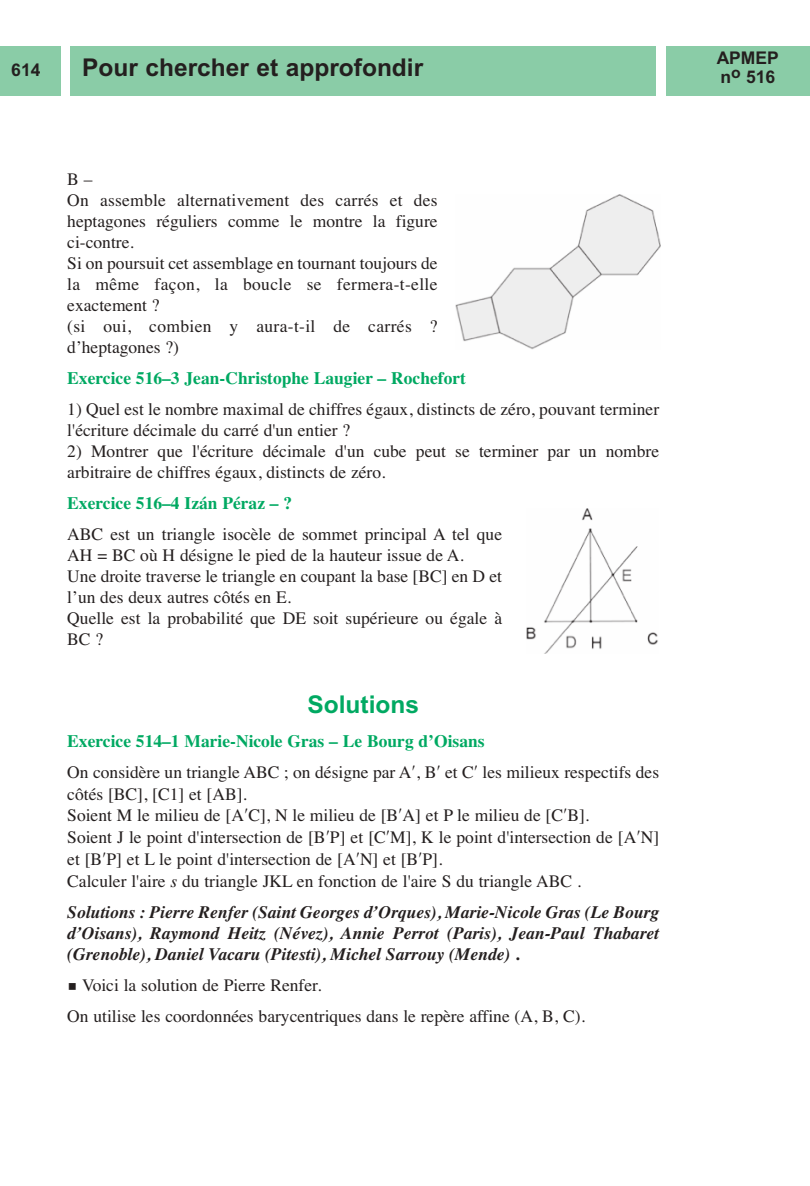
<style>
.page{position:relative;width:810px;height:1186px;background:#fff}
.page>*{position:absolute;margin:0;border:0;box-sizing:border-box;transform-origin:0 0}
.t1{font:700 24.5px "Arial";color:#241f1f}
.t2{font:700 24.5px "Arial";color:#00a962}
.t3{font:17.5px/21px "Times";color:#241f1f}
.t4{font:italic 700 17.5px/21px "Times";color:#241f1f;text-align:justify}
.t5{font:700 17.5px "Times";color:#00a962}
.t6{font:700 17.5px/19.6px "Arial";color:#241f1f}
.s1{font-style:italic}
.s2{font-style:normal}
.s3{font-family:"Menlo";font-weight:700;font-style:italic}
</style>
<div class="page">
<div style="left:0;top:46px;width:61px;height:50px;background:#8acca7"></div>
<div style="left:71px;top:46px;width:585px;height:50px;background:#8acca7"></div>
<div style="left:666px;top:46px;width:144px;height:50px;background:#8acca7"></div>
<img style="left:455px;top:195px;width:205px;height:154px">
<img style="left:526px;top:508px;width:132px;height:145px">
<p class="t6" style="left:11px;top:60px;width:31px">614</p>
<h1 class="t1" style="left:82px;top:53px;width:343px">Pour chercher et approfondir</h1>
<p class="t6" style="left:717px;top:48px;width:64px">APMEP n<sup>o</sup> 516</p>
<p class="t3" style="left:67px;top:168px;width:372px">B –<br>On assemble alternativement des carrés et des heptagones réguliers comme le montre la figure ci-contre.<br>Si on poursuit cet assemblage en tournant toujours de la même façon, la boucle se fermera-t-elle exactement ?<br>(si oui, combien y aura-t-il de carrés ? d’heptagones ?)</p>
<p class="t5" style="left:67px;top:368px;width:400px">Exercice 516–3 Jean-Christophe Laugier – Rochefort</p>
<p class="t3" style="left:67px;top:398px;width:593px">1) Quel est le nombre maximal de chiffres égaux, distincts de zéro, pouvant terminer l'écriture décimale du carré d'un entier ?</p>
<p class="t3" style="left:67px;top:440px;width:593px">2) Montrer que l'écriture décimale d'un cube peut se terminer par un nombre arbitraire de chiffres égaux, distincts de zéro.</p>
<p class="t5" style="left:67px;top:492px;width:226px">Exercice 516–4 Izán Péraz – ?</p>
<p class="t3" style="left:67px;top:523px;width:436px">ABC est un triangle isocèle de sommet principal A tel que AH = BC où H désigne le pied de la hauteur issue de A.<br>Une droite traverse le triangle en coupant la base [BC] en D et l’un des deux autres côtés en E.<br>Quelle est la probabilité que DE soit supérieure ou égale à BC ?</p>
<h1 class="t2" style="left:307px;top:690px;width:113px">Solutions</h1>
<p class="t5" style="left:67px;top:731px;width:419px">Exercice 514–1 Marie-Nicole Gras – Le Bourg d’Oisans</p>
<p class="t3" style="left:67px;top:761px;width:593px;line-height:21.7px">On considère un triangle ABC ; on désigne par A , B et C les milieux respectifs des côtés [BC], [C1] et [AB].<br>Soient M le milieu de [A C], N le milieu de [B A] et P le milieu de [C B].<br>Soient J le point d'intersection de [B P] et [C M], K le point d'intersection de [A N] et [B P] et L le point d'intersection de [A N] et [B P].<br>Calculer l'aire <span class="s1">s</span> du triangle JKL en fonction de l'aire S du triangle ABC .</p>
<p class="t4" style="left:67px;top:901px;width:593px">Solutions : Pierre Renfer (Saint Georges d’Orques), Marie-Nicole Gras (Le Bourg d’Oisans), Raymond Heitz (Névez), Annie Perrot (Paris), Jean-Paul Thabaret (Grenoble), Daniel Vacaru (Pitesti), Michel Sarrouy (Mende) <span class="s2">.</span></p>
<p class="t3" style="left:67px;top:969px;width:519px;line-height:31px"><span class="s3">▪</span> Voici la solution de Pierre Renfer.<br>On utilise les coordonnées barycentriques dans le repère affine (A, B, C).</p>
</div>
